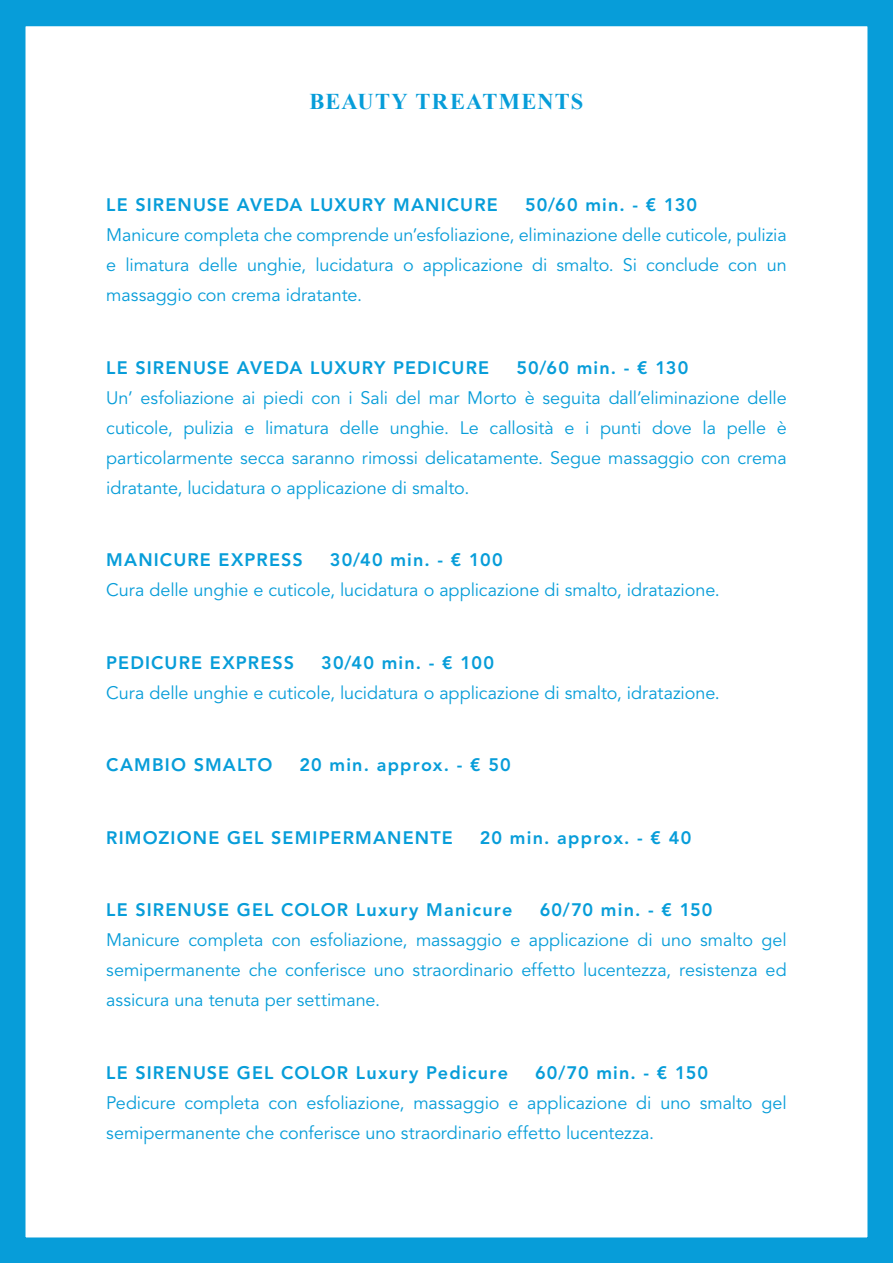
<style>
.page{position:relative;width:893px;height:1263px;background:#fff}
.page>*{position:absolute;margin:0;border:0;box-sizing:border-box;transform-origin:0 0}
.CATEGORIA_TIMES{font:700 22.5px "Times New Roman";letter-spacing:.05em;color:#079dd9}
.TXT_Avenir_trattamen{font:18px/30px "Avenir LT";letter-spacing:-.005em;color:#079dd9;text-align:justify}
.TRATTAMENTI_bandiera{font:800 18px "Avenir LT";letter-spacing:.065em;color:#079dd9}
</style>
<div class="page">
<div style="left:0;top:1px;width:893px;height:1262px;border:26px solid #079dd9"></div>
<svg style="left:892px;top:0;width:1px;height:1262px"></svg>
<p class="CATEGORIA_TIMES" style="left:310px;top:86px;width:275px">BEAUTY TREATMENTS</p>
<p class="TRATTAMENTI_bandiera" style="left:106px;top:194px;width:393px">LE SIRENUSE AVEDA LUXURY MANICURE</p>
<p class="TRATTAMENTI_bandiera" style="left:525px;top:194px;width:173px">50/60 min. - € 130</p>
<p class="TXT_Avenir_trattamen" style="left:106px;top:220px;width:682px">Manicure completa che comprende un’esfoliazione, eliminazione delle cuticole, pulizia e limatura delle unghie, lucidatura o applicazione di smalto. Si conclude con un massaggio con crema idratante.</p>
<p class="TRATTAMENTI_bandiera" style="left:106px;top:357px;width:384px">LE SIRENUSE AVEDA LUXURY PEDICURE</p>
<p class="TRATTAMENTI_bandiera" style="left:516px;top:357px;width:173px">50/60 min. - € 130</p>
<p class="TXT_Avenir_trattamen" style="left:106px;top:383px;width:682px">Un’ esfoliazione ai piedi con i Sali del mar Morto è seguita dall’eliminazione delle cuticole, pulizia e limatura delle unghie. Le callosità e i punti dove la pelle è particolarmente secca saranno rimossi delicatamente. Segue massaggio con crema idratante, lucidatura o applicazione di smalto.</p>
<p class="TRATTAMENTI_bandiera" style="left:106px;top:549px;width:198px">MANICURE EXPRESS</p>
<p class="TRATTAMENTI_bandiera" style="left:330px;top:549px;width:174px">30/40 min. - € 100</p>
<p class="TXT_Avenir_trattamen" style="left:106px;top:575px;width:615px">Cura delle unghie e cuticole, lucidatura o applicazione di smalto, idratazione.</p>
<p class="TRATTAMENTI_bandiera" style="left:106px;top:652px;width:189px">PEDICURE EXPRESS</p>
<p class="TRATTAMENTI_bandiera" style="left:321px;top:652px;width:174px">30/40 min. - € 100</p>
<p class="TXT_Avenir_trattamen" style="left:106px;top:678px;width:615px">Cura delle unghie e cuticole, lucidatura o applicazione di smalto, idratazione.</p>
<p class="TRATTAMENTI_bandiera" style="left:106px;top:754px;width:168px">CAMBIO SMALTO</p>
<p class="TRATTAMENTI_bandiera" style="left:300px;top:754px;width:213px">20 min. approx. - € 50</p>
<p class="TRATTAMENTI_bandiera" style="left:106px;top:827px;width:348px">RIMOZIONE GEL SEMIPERMANENTE</p>
<p class="TRATTAMENTI_bandiera" style="left:480px;top:827px;width:213px">20 min. approx. - € 40</p>
<p class="TRATTAMENTI_bandiera" style="left:106px;top:899px;width:408px">LE SIRENUSE GEL COLOR Luxury Manicure</p>
<p class="TRATTAMENTI_bandiera" style="left:540px;top:899px;width:174px">60/70 min. - € 150</p>
<p class="TXT_Avenir_trattamen" style="left:106px;top:925px;width:682px">Manicure completa con esfoliazione, massaggio e applicazione di uno smalto gel semipermanente che conferisce uno straordinario effetto lucentezza, resistenza ed assicura una tenuta per settimane.</p>
<p class="TRATTAMENTI_bandiera" style="left:106px;top:1062px;width:403px">LE SIRENUSE GEL COLOR Luxury Pedicure</p>
<p class="TRATTAMENTI_bandiera" style="left:535px;top:1062px;width:174px">60/70 min. - € 150</p>
<p class="TXT_Avenir_trattamen" style="left:106px;top:1088px;width:682px">Pedicure completa con esfoliazione, massaggio e applicazione di uno smalto gel semipermanente che conferisce uno straordinario effetto lucentezza.</p>
</div>
